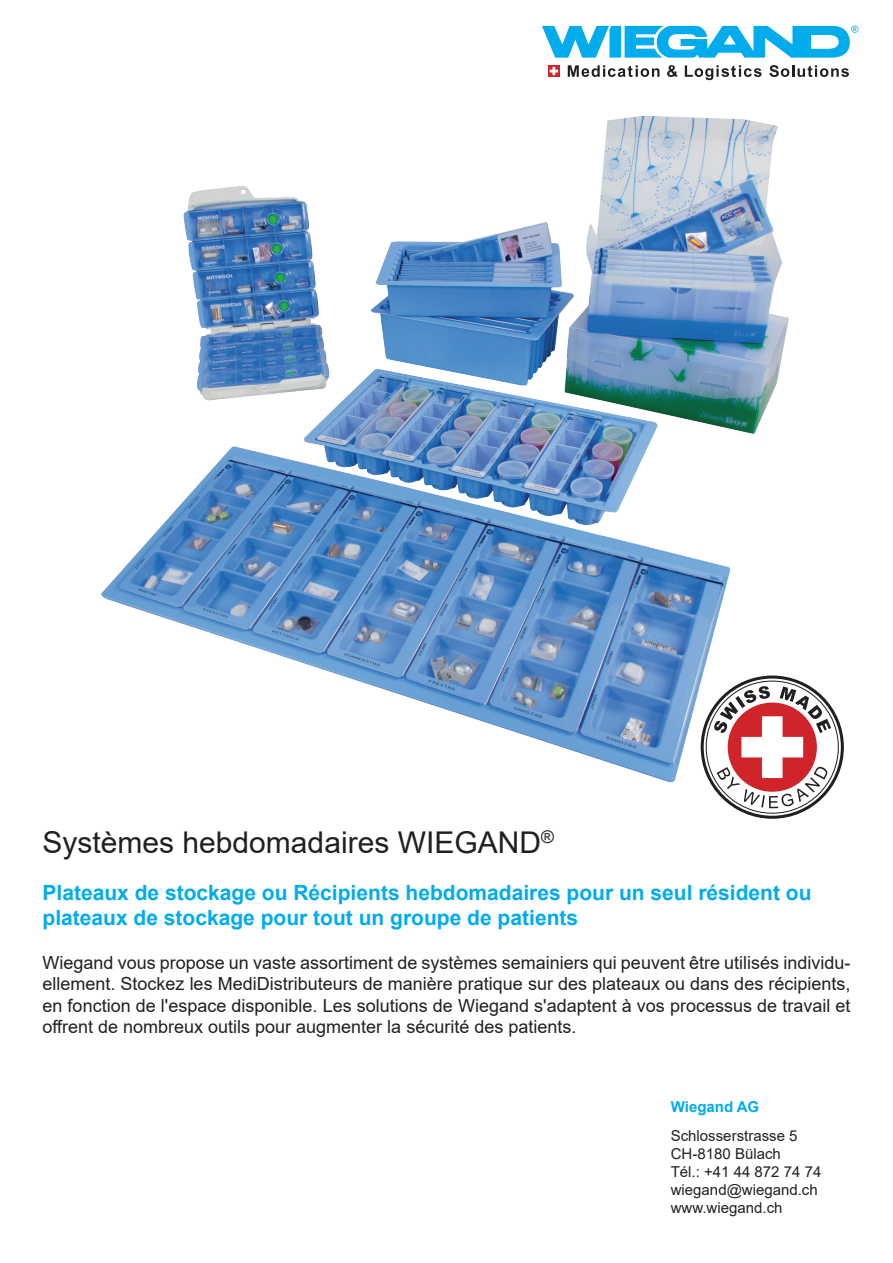
<style>
.page{position:relative;width:893px;height:1263px;background:#fff}
.page>*{position:absolute;margin:0;border:0;box-sizing:border-box;transform-origin:0 0}
.t1{font:30px "Arial";color:#231f20}
.t2{font:700 21px/25.2px "Arial";color:#00aceb}
.t3{font:18px/21.6px "Arial";color:#231f20;text-align:justify}
.t4{font:15px/18px "Arial";color:#231f20}
.t5{font:700 15px "Arial";color:#00aceb}
</style>
<div class="page">
<img style="left:101px;top:115px;width:688px;height:668px">
<svg style="left:701px;top:675px;width:143px;height:144px"></svg>
<svg style="left:542px;top:26px;width:316px;height:32px"></svg>
<svg style="left:548px;top:65px;width:12px;height:12px"></svg>
<svg style="left:550px;top:67px;width:8px;height:8px"></svg>
<svg style="left:568px;top:65px;width:91px;height:12px"></svg>
<svg style="left:667px;top:65px;width:11px;height:12px"></svg>
<svg style="left:685px;top:65px;width:76px;height:15px"></svg>
<svg style="left:769px;top:65px;width:80px;height:12px"></svg>
<h1 class="t1" style="left:43px;top:822px;width:513px">Systèmes hebdomadaires WIEGAND<sup>®</sup></h1>
<p class="t2" style="left:43px;top:880px;width:771px">Plateaux de stockage ou Récipients hebdomadaires pour un seul résident ou plateaux de stockage pour tout un groupe de patients</p>
<p class="t3" style="left:43px;top:951px;width:809px">Wiegand vous propose un vaste assortiment de systèmes semainiers qui peuvent être utilisés individu&shy;ellement. Stockez les MediDistributeurs de manière pratique sur des plateaux ou dans des récipients, en fonction de l'espace disponible. Les solutions de Wiegand s'adaptent à vos processus de travail et offrent de nombreux outils pour augmenter la sécurité des patients.</p>
<p class="t5" style="left:671px;top:1096px;width:90px">Wiegand AG</p>
<p class="t4" style="left:671px;top:1127px;width:152px">Schlosserstrasse 5<br>CH-8180 Bülach<br>Tél.: +41 44 872 74 74 wiegand@wiegand.ch www.wiegand.ch</p>
</div>
